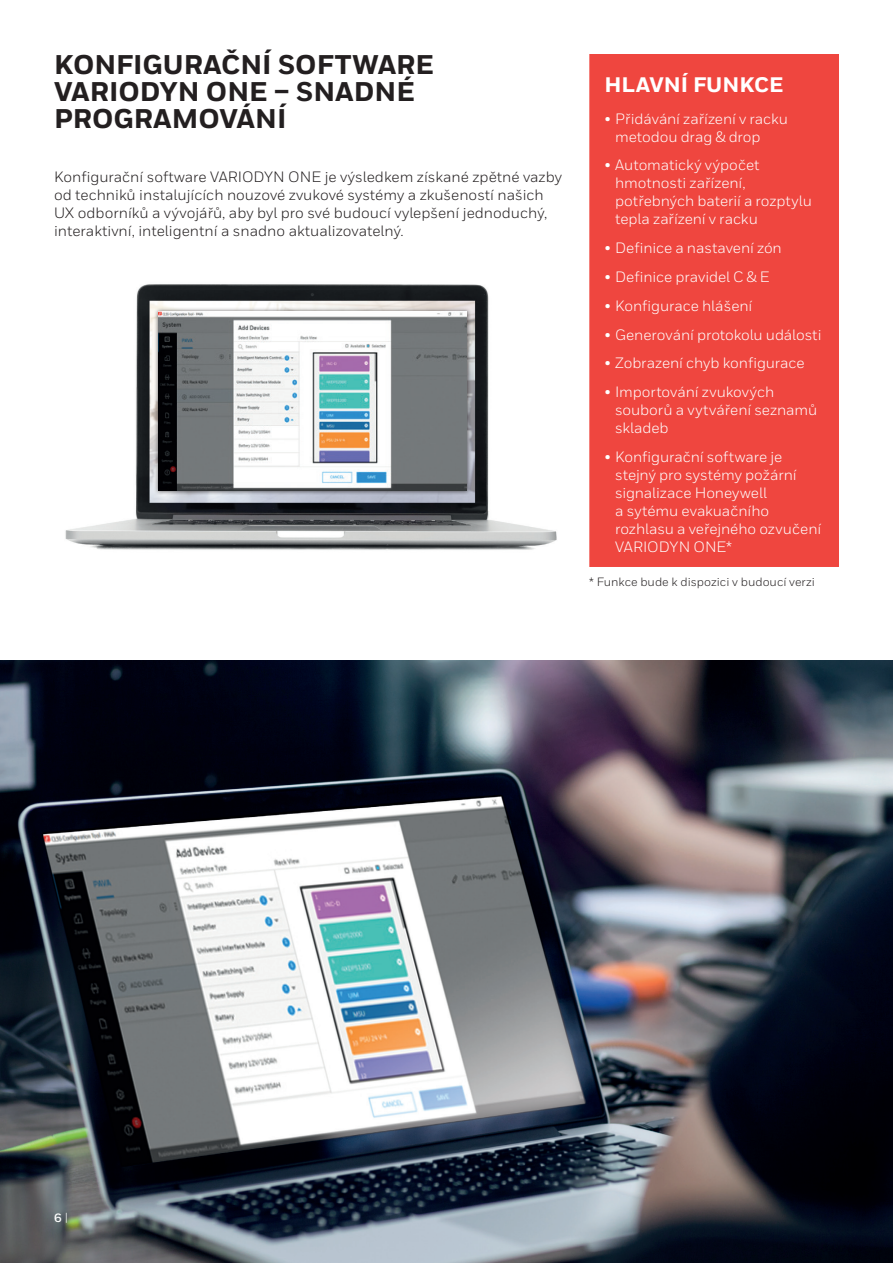
<style>
.page{position:relative;width:893px;height:1263px;background:#fff}
.page>*{position:absolute;margin:0;border:0;box-sizing:border-box;transform-origin:0 0}
._11_Inside__Pull_Out{font:800 27px/27px "Honeywell Sans";color:#231f20}
.t1{font:800 21px "Honeywell Sans";color:#fff}
.t2{font:15px/18px "Honeywell Sans";letter-spacing:-.005em;color:#fff}
.Body_Copy_10_12{font:15px/18px "Honeywell Sans";color:#231f20}
.Small_Print{font:12px "Honeywell Sans";color:#231f20}
.MASTER__Header_Foote{font:700 12px "Honeywell Sans";color:#fff}
.s1{font-weight:400}
</style>
<div class="page">
<img style="left:65px;top:284px;width:492px;height:266px">
<div style="left:154px;top:307px;width:317px;height:188px;background:#231f20;opacity:.75"></div>
<img style="left:158px;top:311px;width:309px;height:180px">
<div style="left:590px;top:55px;width:248px;height:511px;background:#ef463f"></div>
<div style="left:589px;top:54px;width:250px;height:513px;border:2px solid #ef463f"></div>
<img style="left:0;top:660px;width:893px;height:603px">
<p class="_11_Inside__Pull_Out" style="left:54px;top:52px;width:382px">KONFIGURAČNÍ SOFTWARE<br>VARIODYN ONE – SNADNÉ<br>PROGRAMOVÁNÍ</p>
<p class="Body_Copy_10_12" style="left:54px;top:167px;width:509px">Konfigurační software VARIODYN ONE je výsledkem získané zpětné vazby od techniků instalujících nouzové zvukové systémy a zkušeností našich UX odborníků a vývojářů, aby byl pro své budoucí vylepšení jednoduchý, interaktivní, inteligentní a snadno aktualizovatelný.</p>
<p class="t1" style="left:604px;top:72px;width:181px">HLAVNÍ FUNKCE</p>
<p class="t2" style="left:615px;top:109px;width:174px;text-indent:-11px">• Přidávání zařízení v racku metodou drag &amp; drop</p>
<p class="t2" style="left:615px;top:156px;width:198px;text-indent:-11px">• Automatický výpočet hmotnosti zařízení, potřebných baterií a rozptylu tepla zařízení v racku</p>
<p class="t2" style="left:604px;top:239px;width:179px">• Definice a nastavení zón</p>
<p class="t2" style="left:604px;top:268px;width:167px">• Definice pravidel C &amp; E</p>
<p class="t2" style="left:604px;top:297px;width:149px">• Konfigurace hlášení</p>
<p class="t2" style="left:604px;top:325px;width:219px">• Generování protokolu události</p>
<p class="t2" style="left:604px;top:354px;width:202px">• Zobrazení chyb konfigurace</p>
<p class="t2" style="left:615px;top:383px;width:204px;text-indent:-11px">• Importování zvukových souborů a vytváření seznamů skladeb</p>
<p class="t2" style="left:615px;top:448px;width:208px;text-indent:-11px">• Konfigurační software je stejný pro systémy požární signalizace Honeywell<br>a sytému evakuačního rozhlasu a veřejného ozvučení<br>VARIODYN ONE*</p>
<p class="Small_Print" style="left:589px;top:574px;width:227px">* Funkce bude k dispozici v budoucí verzi</p>
<p class="MASTER__Header_Foote" style="left:54px;top:1211px;width:16px">6 <span class="s1">|</span></p>
</div>
